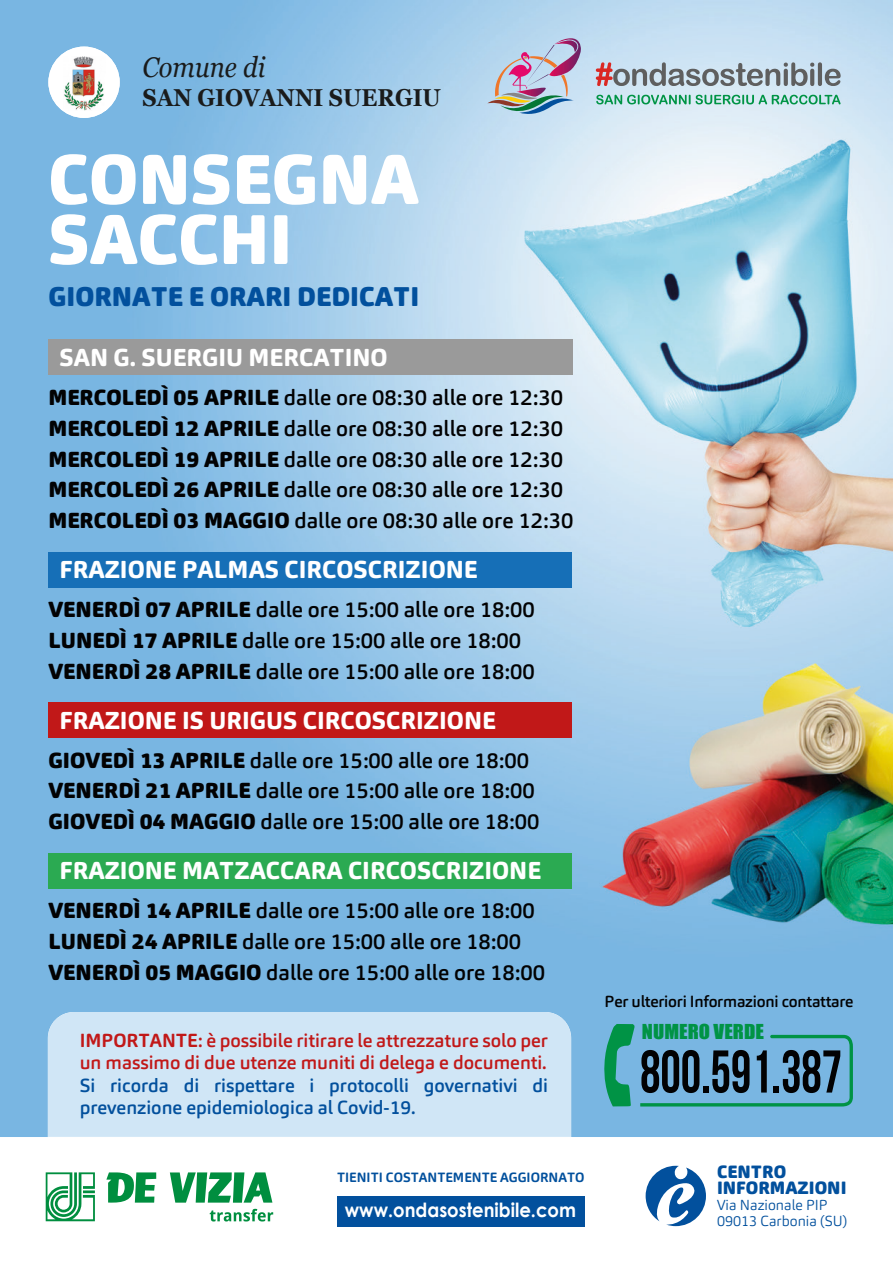
<style>
.page{position:relative;width:893px;height:1263px;background:#fff}
.page>*{position:absolute;margin:0;border:0;box-sizing:border-box;transform-origin:0 0}
.t1{font:900 69px/60.2px "Carnas";color:#fff}
.t2{font:700 60.15px "Bebas Neue";color:#020203;scale:.85 1}
.t3{font:italic 28.35px "Georgia";color:#1a1b1b;scale:.9 1}
.t4{font:900 26.7px "Carnas";color:#02509d}
.t5{font:700 24.45px "Georgia";color:#1a1b1b;scale:.9 1}
.t6{font:800 24.15px "Carnas";color:#fff}
.t7{font:500 21.45px/30.8px "Carnas";color:#020203}
.t8{font:700 19.65px "Century Gothic";color:#fff;scale:.92 1}
.t9{font:18.9px "Impact";color:#009345;scale:1.09 1}
.t10{font:500 18.75px/22.5px "Carnas";color:#c11818}
.t11{font:500 18.75px/22.5px "Carnas";color:#02509d}
.t12{font:900 17.55px/15.9px "Carnas";color:#02509d}
.t13{font:500 15.9px "Carnas";letter-spacing:-.015em;color:#020203}
.t14{font:300 14.4px/15.9px "Carnas";color:#02509d}
.t15{font:700 13.2px "Carnas";color:#02509d}
.s1{font-weight:900}
.s2{font-weight:700}
</style>
<div class="page">
<img style="left:0;top:0;width:893px;height:1137px">
<div style="left:48px;top:1012px;width:523px;height:125px;background:#d0e6f6"></div>
<svg style="left:46px;top:1172px;width:49px;height:49px"></svg>
<svg style="left:170px;top:1172px;width:102px;height:31px"></svg>
<svg style="left:106px;top:1172px;width:50px;height:31px"></svg>
<svg style="left:210px;top:1209px;width:63px;height:12px"></svg>
<div style="left:337px;top:1195px;width:247px;height:31px;background:#02509d"></div>
<svg style="left:646px;top:1166px;width:60px;height:60px"></svg>
<div style="left:48px;top:340px;width:525px;height:35px;background:#9a9a9a"></div>
<div style="left:48px;top:552px;width:524px;height:35px;background:#166fb7"></div>
<div style="left:48px;top:702px;width:524px;height:35px;background:#c11818"></div>
<div style="left:48px;top:853px;width:524px;height:35px;background:#2baa52"></div>
<img style="left:487px;top:35px;width:94px;height:83px">
<svg style="left:596px;top:95px;width:244px;height:9px;background:#7ac4a9"></svg>
<svg style="left:596px;top:62px;width:245px;height:24px;background:#a5abb4"></svg>
<div style="left:48px;top:47px;width:72px;height:71px;background:#fff;border-radius:50%"></div>
<img style="left:64px;top:57px;width:40px;height:53px">
<svg style="left:598px;top:1024px;width:36px;height:82px;background:#40a598"></svg>
<svg style="left:640px;top:1035px;width:213px;height:71px;background:#70b3d7"></svg>
<h3 class="t3" style="left:142px;top:47px;width:138px">Comune di</h3>
<p class="t5" style="left:142px;top:80px;width:333px">SAN GIOVANNI SUERGIU</p>
<h1 class="t1" style="left:48px;top:149px;width:372px">CONSEGNA<br>SACCHI</h1>
<p class="t4" style="left:48px;top:279px;width:372px">GIORNATE E ORARI DEDICATI</p>
<p class="t6" style="left:60px;top:342px;width:330px">SAN G. SUERGIU MERCATINO</p>
<p class="t7" style="left:48px;top:382px;width:527px"><span class="s1">MERCOLEDÌ 05 APRILE</span> dalle ore 08:30 alle ore 12:30<br><span class="s1">MERCOLEDÌ 12 APRILE</span> dalle ore 08:30 alle ore 12:30<br><span class="s1">MERCOLEDÌ 19 APRILE</span> dalle ore 08:30 alle ore 12:30<br><span class="s1">MERCOLEDÌ 26 APRILE</span> dalle ore 08:30 alle ore 12:30<br><span class="s1">MERCOLEDÌ 03 MAGGIO</span> dalle ore 08:30 alle ore 12:30</p>
<p class="t6" style="left:60px;top:554px;width:420px">FRAZIONE PALMAS CIRCOSCRIZIONE</p>
<p class="t7" style="left:48px;top:594px;width:488px"><span class="s1">VENERDÌ 07 APRILE</span> dalle ore 15:00 alle ore 18:00<br><span class="s1">LUNEDÌ 17 APRILE</span> dalle ore 15:00 alle ore 18:00<br><span class="s1">VENERDÌ 28 APRILE</span> dalle ore 15:00 alle ore 18:00</p>
<p class="t6" style="left:60px;top:705px;width:438px">FRAZIONE IS URIGUS CIRCOSCRIZIONE</p>
<p class="t7" style="left:48px;top:745px;width:493px"><span class="s1">GIOVEDÌ 13 APRILE</span> dalle ore 15:00 alle ore 18:00<br><span class="s1">VENERDÌ 21 APRILE</span> dalle ore 15:00 alle ore 18:00<br><span class="s1">GIOVEDÌ 04 MAGGIO</span> dalle ore 15:00 alle ore 18:00</p>
<p class="t6" style="left:60px;top:855px;width:483px">FRAZIONE MATZACCARA CIRCOSCRIZIONE</p>
<p class="t7" style="left:48px;top:895px;width:498px"><span class="s1">VENERDÌ 14 APRILE</span> dalle ore 15:00 alle ore 18:00<br><span class="s1">LUNEDÌ 24 APRILE</span> dalle ore 15:00 alle ore 18:00<br><span class="s1">VENERDÌ 05 MAGGIO</span> dalle ore 15:00 alle ore 18:00</p>
<p class="t10" style="left:80px;top:1029px;width:470px"><span class="s2">IMPORTANTE</span>: è possibile ritirare le attrezzature solo per un massimo di due utenze muniti di delega e documenti.</p>
<p class="t11" style="left:80px;top:1074px;width:470px">Si ricorda di rispettare i protocolli governativi di prevenzione epidemiologica al Covid-19.</p>
<p class="t13" style="left:605px;top:991px;width:250px">Per ulteriori Informazioni contattare</p>
<p class="t9" style="left:642px;top:1017px;width:113px">NUMERO VERDE</p>
<h2 class="t2" style="left:640px;top:1039px;width:239px">800.591.387</h2>
<p class="t15" style="left:337px;top:1169px;width:249px">TIENITI COSTANTEMENTE AGGIORNATO</p>
<p class="t12" style="left:717px;top:1164px;width:131px">CENTRO<br>INFORMAZIONI</p>
<p class="t14" style="left:717px;top:1197px;width:132px">Via Nazionale PIP<br>09013 Carbonia (SU)</p>
<p class="t8" style="left:345px;top:1198px;width:253px">www.ondasostenibile.com</p>
</div>
